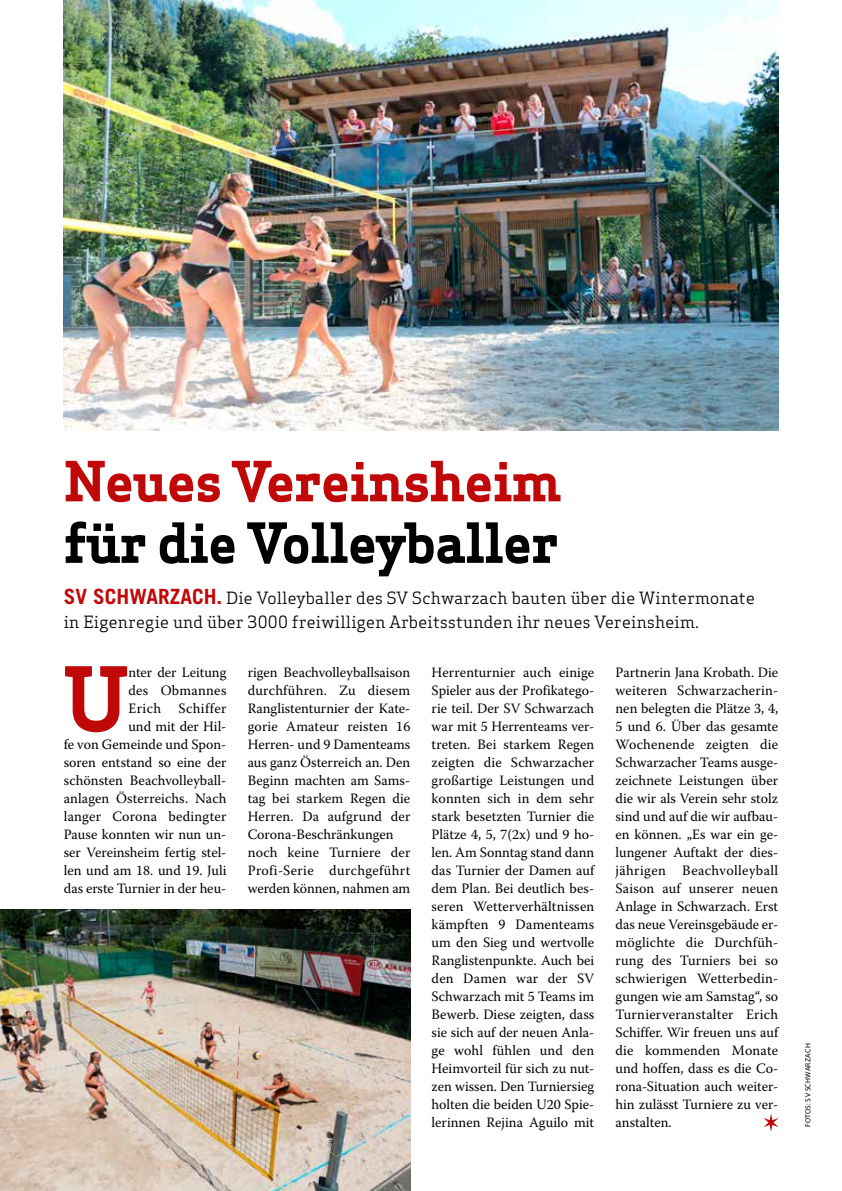
<style>
.page{position:relative;width:842px;height:1191px;background:#fff}
.page>*{position:absolute;margin:0;border:0;box-sizing:border-box;transform-origin:0 0}
.t1{font:700 86.25px "Apex Serif";color:#c00808}
.t2{font:700 54px "Apex Serif";letter-spacing:-.01em;color:#000}
.t3{font:700 54px "Apex Serif";letter-spacing:-.01em;color:#c00808}
.t4{font:16.5px/24px "Apex Serif";letter-spacing:.015em;color:#000}
.t5{font:14.25px/18px "Warnock Pro";color:#000;text-align:justify}
.t6{font:7.5px "Myriad Pro";letter-spacing:.03em;color:#000}
.s1{font-family:"Trade Gothic LT Std";font-weight:700;font-size:21px;color:#c00808}
</style>
<div class="page">
<img style="left:64px;top:0;width:714px;height:431px">
<svg style="left:764px;top:1114px;width:14px;height:17px"></svg>
<img style="left:0;top:910px;width:411px;height:281px">
<h2 class="t3" style="left:64px;top:446px;width:499px">Neues Vereinsheim</h2>
<h2 class="t2" style="left:64px;top:508px;width:496px">für die Volleyballer</h2>
<p class="t4" style="left:64px;top:585px;width:693px"><span class="s1">SV SCHWARZACH.</span> Die Volleyballer des SV Schwarzach bauten über die Wintermonate in Eigenregie und über 3000 freiwilligen Arbeitsstunden ihr neues Vereinsheim.</p>
<h1 class="t1" style="left:64px;top:643px;width:66px">U</h1>
<p class="t5" style="left:64px;top:663px;width:164px;text-align:right">nter der Leitung<br>des Obmannes<br>Erich Schiffer<br>und mit der Hil-<br>fe von Gemeinde und Spon&shy;soren entstand so eine der schönsten Beachvolleyball&shy;anlagen Österreichs. Nach langer Corona bedingter<br>Pause konnten wir nun un&shy;ser Vereinsheim fertig stel&shy;len und am 18. und 19. Juli das erste Turnier in der heu-</p>
<p class="t5" style="left:248px;top:663px;width:164px;text-align:left">rigen Beachvolleyballsaison durchführen. Zu diesem<br>Ranglistenturnier der Kate&shy;gorie Amateur reisten 16<br>Herren- und 9 Damenteams aus ganz Österreich an. Den<br>Beginn machten am Sams&shy;tag bei starkem Regen die<br>Herren. Da aufgrund der<br>Corona-Beschränkungen noch keine Turniere der<br>Profi-Serie durchgeführt werden können, nahmen am</p>
<p class="t5" style="left:432px;top:663px;width:164px">Herrenturnier auch einige Spieler aus der Profikatego&shy;rie teil. Der SV Schwarzach war mit 5 Herrenteams ver&shy;treten. Bei starkem Regen zeigten die Schwarzacher großartige Leistungen und konnten sich in dem sehr stark besetzten Turnier die Plätze 4, 5, 7(2x) und 9 ho&shy;len. Am Sonntag stand dann das Turnier der Damen auf dem Plan. Bei deutlich bes&shy;seren Wetterverhältnissen kämpften 9 Damenteams um den Sieg und wertvolle Ranglistenpunkte. Auch bei den Damen war der SV Schwarzach mit 5 Teams im Bewerb. Diese zeigten, dass sie sich auf der neuen Anla&shy;ge wohl fühlen und den Heimvorteil für sich zu nut&shy;zen wissen. Den Turniersieg holten die beiden U20 Spie&shy;lerinnen Rejina Aguilo mit</p>
<p class="t5" style="left:615px;top:663px;width:164px">Partnerin Jana Krobath. Die weiteren Schwarzacherin&shy;nen belegten die Plätze 3, 4, 5 und 6. Über das gesamte Wochenende zeigten die Schwarzacher Teams ausge&shy;zeichnete Leistungen über die wir als Verein sehr stolz sind und auf die wir aufbau&shy;en können. „Es war ein ge&shy;lungener Auftakt der dies&shy;jährigen Beachvolleyball Saison auf unserer neuen Anlage in Schwarzach. Erst das neue Vereinsgebäude er&shy;möglichte die Durchfüh&shy;rung des Turniers bei so schwierigen Wetterbedin&shy;gungen wie am Samstag“, so Turnierveranstalter Erich Schiffer. Wir freuen uns auf die kommenden Monate und hoffen, dass es die Co&shy;rona-Situation auch weiter&shy;hin zulässt Turniere zu ver&shy;anstalten.</p>
<p class="t6" style="left:803px;top:1127px;width:85px;rotate:-90deg">FOTOS: SV SCHWARZACH</p>
</div>
